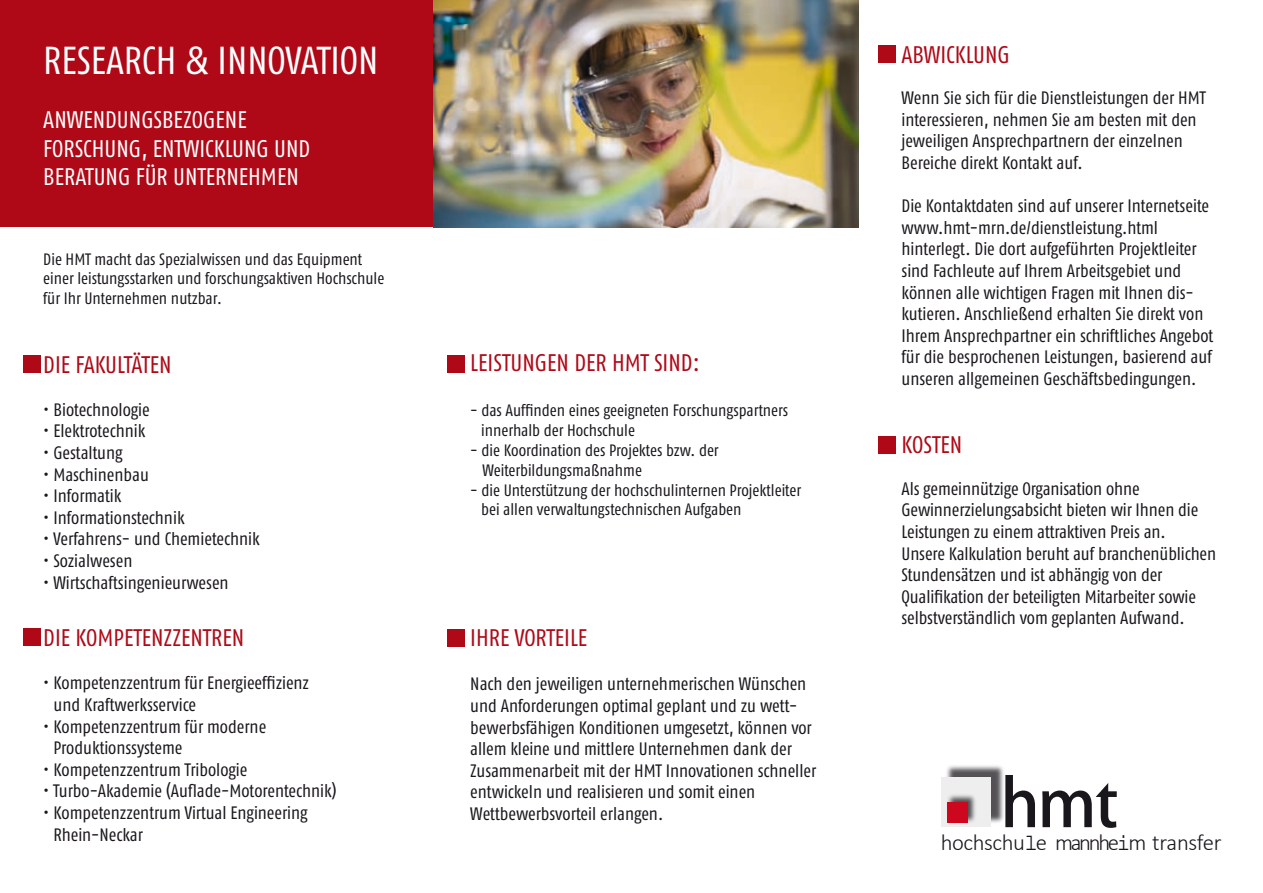
<style>
.page{position:relative;width:1263px;height:893px;background:#fff}
.page>*{position:absolute;margin:0;border:0;box-sizing:border-box;transform-origin:0 0}
.t1{font:500 65.1px "Koz Go Pro";color:#1a171c}
.t2{font:39px "Fago Co Regular Tf";color:#fff}
.t3{font:24px "Fago Co Regular Tf";color:#af0917}
.t4{font:24px/28.8px "Fago Co Regular Tf";color:#fff}
.t5{font:300 22.65px "Calibri";letter-spacing:-.02em;color:#1a171c}
.t6{font:18px/21.6px "Fago Co Regular Tf";letter-spacing:-.005em;color:#1a171c}
.t7{font:16.5px/19.8px "Fago Co Regular Tf";color:#1a171c}
.s1{font-family:"Courier";font-weight:400}
</style>
<div class="page">
<div style="left:0;top:0;width:434px;height:227px;background:#af0917"></div>
<div style="left:944px;top:763px;width:61px;height:61px;background:#1a171c;opacity:.75"></div>
<div style="left:941px;top:777px;width:50px;height:50px;background:#eee"></div>
<div style="left:946px;top:792px;width:31px;height:32px;background:#1a171c;opacity:.75"></div>
<div style="left:947px;top:802px;width:21px;height:21px;background:#cd071e"></div>
<div style="left:23px;top:355px;width:17px;height:17px;background:#af0917"></div>
<img style="left:433px;top:0;width:426px;height:227px">
<div style="left:23px;top:629px;width:17px;height:17px;background:#af0917"></div>
<div style="left:447px;top:629px;width:17px;height:17px;background:#af0917"></div>
<div style="left:447px;top:355px;width:17px;height:17px;background:#af0917"></div>
<div style="left:878px;top:46px;width:17px;height:17px;background:#af0917"></div>
<div style="left:878px;top:436px;width:17px;height:17px;background:#af0917"></div>
<h2 class="t2" style="left:43px;top:38px;width:337px">RESEARCH &amp; INNOVATION</h2>
<h3 class="t4" style="left:43px;top:105px;width:269px">ANWENDUNGSBEZOGENE<br>FORSCHUNG, ENTWICKLUNG UND<br>BERATUNG FÜR UNTERNEHMEN</h3>
<p class="t7" style="left:43px;top:249px;width:342px">Die HMT macht das Spezialwissen und das Equipment einer leistungsstarken und forschungsaktiven Hochschule für Ihr Unternehmen nutzbar.</p>
<h3 class="t3" style="left:43px;top:351px;width:130px">DIE FAKULTÄTEN</h3>
<p class="t6" style="left:43px;top:398px;width:108px">• Biotechnologie</p>
<p class="t6" style="left:43px;top:420px;width:104px">• Elektrotechnik</p>
<p class="t6" style="left:43px;top:442px;width:81px">• Gestaltung</p>
<p class="t6" style="left:43px;top:463px;width:107px">• Maschinenbau</p>
<p class="t6" style="left:43px;top:485px;width:80px">• Informatik</p>
<p class="t6" style="left:43px;top:506px;width:143px">• Informationstechnik</p>
<p class="t6" style="left:43px;top:528px;width:218px">• Verfahrens- und Chemietechnik</p>
<p class="t6" style="left:43px;top:550px;width:91px">• Sozialwesen</p>
<p class="t6" style="left:43px;top:571px;width:187px">• Wirtschaftsingenieurwesen</p>
<h3 class="t3" style="left:43px;top:624px;width:203px">DIE KOMPETENZZENTREN</h3>
<p class="t6" style="left:54px;top:672px;width:257px;text-indent:-10px">• Kompetenzzentrum für Energieeffizienz und Kraftwerksservice</p>
<p class="t6" style="left:53px;top:715px;width:214px;text-indent:-10px">• Kompetenzzentrum für moderne<br>Produktionssysteme</p>
<p class="t6" style="left:43px;top:758px;width:206px">• Kompetenzzentrum Tribologie</p>
<p class="t6" style="left:43px;top:780px;width:295px">• Turbo-Akademie (Auflade-Motorentechnik)</p>
<p class="t6" style="left:53px;top:802px;width:256px;text-indent:-10px">• Kompetenzzentrum Virtual Engineering<br>Rhein-Neckar</p>
<h3 class="t3" style="left:470px;top:349px;width:231px">LEISTUNGEN DER HMT SIND:</h3>
<p class="t7" style="left:481px;top:401px;width:308px;text-indent:-11px">- das Auffinden eines geeigneten Forschungspartners innerhalb der Hochschule</p>
<p class="t7" style="left:482px;top:440px;width:238px;text-indent:-12px">- die Koordination des Projektes bzw. der<br>Weiterbildungsmaßnahme</p>
<p class="t7" style="left:481px;top:480px;width:321px;text-indent:-11px">- die Unterstützung der hochschulinternen Projektleiter bei allen verwaltungstechnischen Aufgaben</p>
<h3 class="t3" style="left:470px;top:624px;width:118px">IHRE VORTEILE</h3>
<p class="t6" style="left:470px;top:673px;width:347px">Nach den jeweiligen unternehmerischen Wünschen und Anforderungen optimal geplant und zu wett&shy;bewerbsfähigen Konditionen umgesetzt, können vor allem kleine und mittlere Unternehmen dank der Zusammenarbeit mit der HMT Innovationen schneller entwickeln und realisieren und somit einen Wettbewerbsvorteil erlangen.</p>
<h3 class="t3" style="left:901px;top:41px;width:110px">ABWICKLUNG</h3>
<p class="t6" style="left:901px;top:87px;width:306px">Wenn Sie sich für die Dienstleistungen der HMT interessieren, nehmen Sie am besten mit den jeweiligen Ansprechpartnern der einzelnen Bereiche direkt Kontakt auf.</p>
<p class="t6" style="left:901px;top:195px;width:313px">Die Kontaktdaten sind auf unserer Internetseite www.hmt-mrn.de/dienstleistung.html hinterlegt. Die dort aufgeführten Projektleiter sind Fachleute auf Ihrem Arbeitsgebiet und können alle wichtigen Fragen mit Ihnen dis&shy;kutieren. Anschließend erhalten Sie direkt von Ihrem Ansprechpartner ein schriftliches Angebot für die besprochenen Leistungen, basierend auf unseren allgemeinen Geschäftsbedingungen.</p>
<h3 class="t3" style="left:901px;top:431px;width:62px">KOSTEN</h3>
<p class="t6" style="left:901px;top:478px;width:316px">Als gemeinnützige Organisation ohne Gewinnerzielungsabsicht bieten wir Ihnen die Leistungen zu einem attraktiven Preis an.<br>Unsere Kalkulation beruht auf branchenüblichen Stundensätzen und ist abhängig von der Qualifikation der beteiligten Mitarbeiter sowie selbstverständlich vom geplanten Aufwand.</p>
<h1 class="t1" style="left:1000px;top:761px;width:119px">hmt</h1>
<p class="t5" style="left:941px;top:828px;width:282px">hochschu<span class="s1">l</span>e mannhe<span class="s1">i</span>m transfer</p>
</div>
